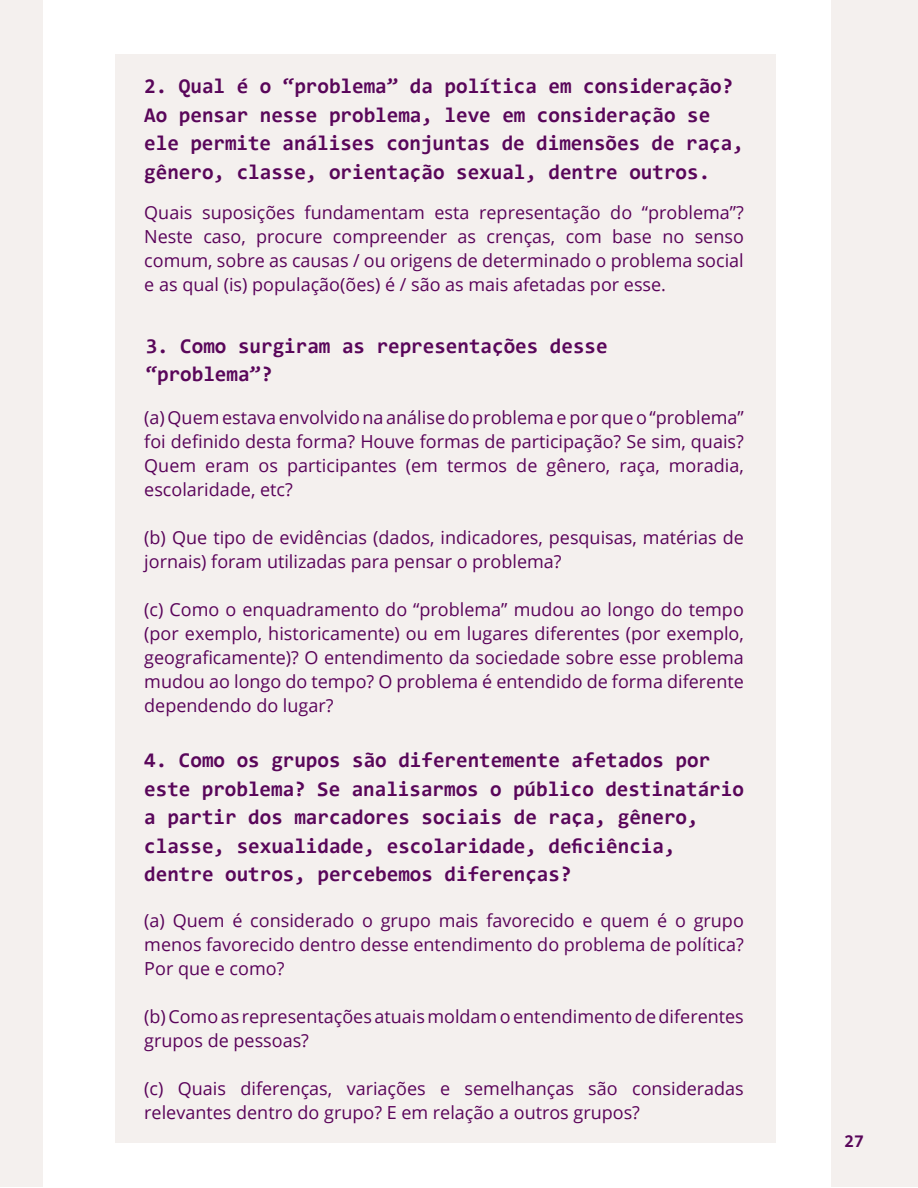
<style>
.page{position:relative;width:918px;height:1188px;background:#fff}
.page>*{position:absolute;margin:0;border:0;box-sizing:border-box;transform-origin:0 0}
.t1{font:700 21px/28.5px "Consolas";color:#59065a}
.t2{font:18px/24px "Open Sans";color:#5a035a;text-align:justify}
.t3{font:700 18px "Consolas";color:#59065a}
</style>
<div class="page">
<div style="left:0;top:0;width:918px;height:1187px;background:#f4f0ee"></div>
<div style="left:43px;top:0;width:788px;height:1188px;background:#fff"></div>
<div style="left:115px;top:54px;width:661px;height:1089px;background:#f4f0ee"></div>
<p class="t1" style="left:144px;top:72px;width:601px">2. Qual é o “problema” da política em consideração?<br>Ao pensar nesse problema, leve em consideração se ele permite análises conjuntas de dimensões de raça, gênero, classe, orientação sexual, dentre outros.</p>
<p class="t2" style="left:144px;top:200px;width:601px">Quais suposições fundamentam esta representação do “problema”?<br>Neste caso, procure compreender as crenças, com base no senso comum, sobre as causas / ou origens de determinado o problema social e as qual (is) população(ões) é / são as mais afetadas por esse.</p>
<p class="t1" style="left:146px;top:331px;width:463px">3. Como surgiram as representações desse “problema”?</p>
<p class="t2" style="left:144px;top:405px;width:601px">(a) Quem estava envolvido na análise do problema e por que o “problema” foi definido desta forma? Houve formas de participação? Se sim, quais?<br>Quem eram os participantes (em termos de gênero, raça, moradia, escolaridade, etc?</p>
<p class="t2" style="left:144px;top:525px;width:601px">(b) Que tipo de evidências (dados, indicadores, pesquisas, matérias de jornais) foram utilizadas para pensar o problema?</p>
<p class="t2" style="left:144px;top:597px;width:601px">(c) Como o enquadramento do “problema” mudou ao longo do tempo (por exemplo, historicamente) ou em lugares diferentes (por exemplo, geograficamente)? O entendimento da sociedade sobre esse problema mudou ao longo do tempo? O problema é entendido de forma diferente dependendo do lugar?</p>
<p class="t1" style="left:144px;top:746px;width:601px">4. Como os grupos são diferentemente afetados por este problema? Se analisarmos o público destinatário a partir dos marcadores sociais de raça, gênero, classe, sexualidade, escolaridade, deficiência, dentre outros, percebemos diferenças?</p>
<p class="t2" style="left:144px;top:908px;width:601px">(a) Quem é considerado o grupo mais favorecido e quem é o grupo menos favorecido dentro desse entendimento do problema de política?<br>Por que e como?</p>
<p class="t2" style="left:144px;top:1004px;width:601px">(b) Como as representações atuais moldam o entendimento de diferentes grupos de pessoas?</p>
<p class="t2" style="left:144px;top:1076px;width:601px">(c) Quais diferenças, variações e semelhanças são consideradas relevantes dentro do grupo? E em relação a outros grupos?</p>
<p class="t3" style="left:844px;top:1130px;width:21px">27</p>
</div>
